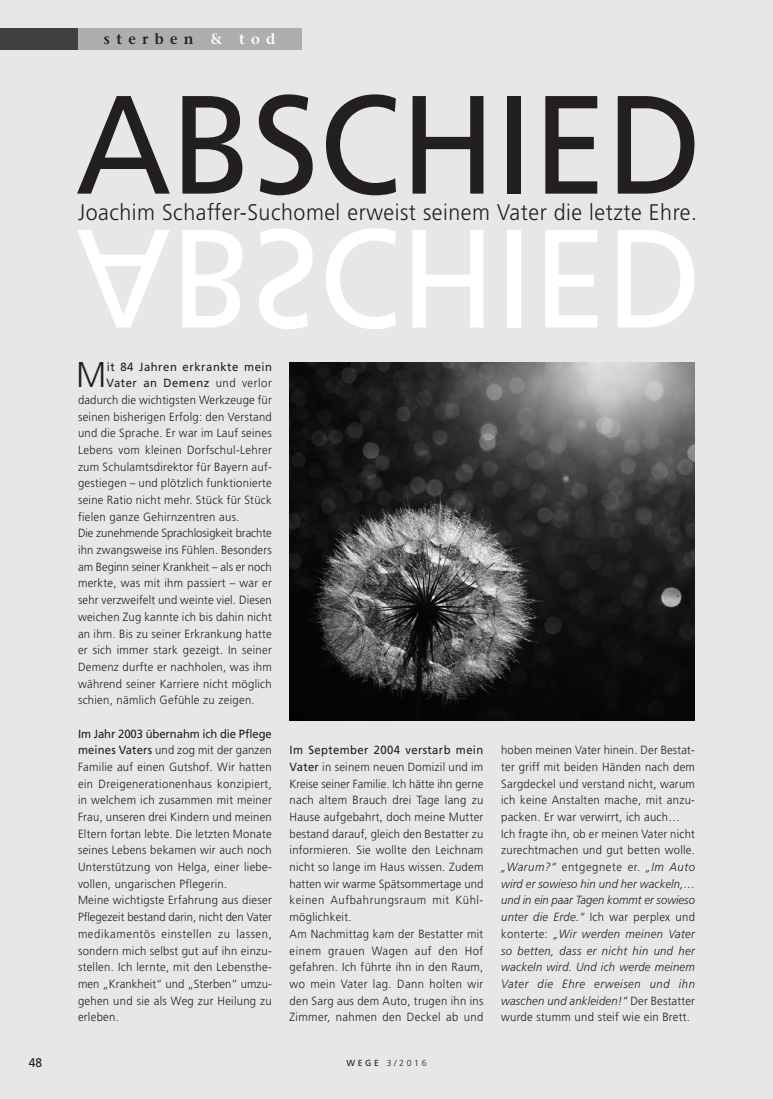
<style>
.page{position:relative;width:773px;height:1099px;background:#fff}
.page>*{position:absolute;margin:0;border:0;box-sizing:border-box;transform-origin:0 0}
.t1{font:139.75px "Frutiger";color:#231f20;scale:.95 1}
.t2{font:300 35.75px "Frutiger";color:#231f20;scale:.95 1}
.t3{font:300 22.5px "Frutiger";letter-spacing:.025em;color:#231f20;scale:.95 1}
.t4{font:600 15px "Stone Serif Std";letter-spacing:.45em;color:#231f20;scale:.95 1}
.t5{font:12.5px "Frutiger";color:#231f20;scale:.95 1}
.t6{font:300 11.88px/16.6px "Frutiger";letter-spacing:.025em;color:#231f20;scale:.95 1}
.t7{font:11.88px "Frutiger";letter-spacing:.05em;color:#231f20;scale:.95 1}
.t8{font:300 11.88px "Frutiger";letter-spacing:-.005em;color:#231f20;scale:.95 1}
.t9{font:300 11.88px "Frutiger";color:#231f20;scale:.95 1}
.t10{font:300 8.75px "Frutiger";color:#231f20}
.s1{color:#fff}
.s2{font-weight:300}
.s3{font-weight:400}
.s4{font-style:italic}
</style>
<div class="page">
<div style="left:0;top:0;width:772px;height:1098px;background:#e6e7e8"></div>
<div style="left:0;top:28px;width:301px;height:22px;background:#404041"></div>
<div style="left:78px;top:28px;width:223px;height:22px;background:#acaeb0"></div>
<img style="left:289px;top:362px;width:405px;height:358px">
<p class="t4" style="left:104px;top:30px;width:182px">sterben <span class="s1">&amp; tod</span></p>
<h1 class="t1" style="left:75px;top:89px;width:661px">ABSCHIED</h1>
<h3 class="t3" style="left:78px;top:203px;width:653px">Joachim Schaffer-Suchomel erweist seinem Vater die letzte Ehre.</h3>
<h2 class="t2" style="left:76px;top:360px;width:33px">M</h2>
<p class="t7" style="left:107px;top:361px;width:175px">it 84 Jahren erkrankte mein</p>
<p class="t7" style="left:106px;top:378px;width:175px">Vater an Demenz <span class="s2">und verlor</span></p>
<p class="t6" style="left:78px;top:392px;width:205px">dadurch die wichtigsten Werkzeuge für</p>
<p class="t6" style="left:78px;top:409px;width:205px">seinen bisherigen Erfolg: den Verstand</p>
<p class="t6" style="left:78px;top:426px;width:205px">und die Sprache. Er war im Lauf seines</p>
<p class="t6" style="left:78px;top:442px;width:205px">Lebens vom kleinen Dorfschul-Lehrer</p>
<p class="t6" style="left:78px;top:459px;width:205px">zum Schulamtsdirektor für Bayern auf-</p>
<p class="t6" style="left:78px;top:476px;width:205px">gestiegen – und plötzlich funktionierte</p>
<p class="t6" style="left:78px;top:492px;width:205px">seine Ratio nicht mehr. Stück für Stück</p>
<p class="t6" style="left:78px;top:509px;width:171px">fielen ganze Gehirnzentren aus.</p>
<p class="t8" style="left:78px;top:528px;width:205px">Die zunehmende Sprachlosigkeit brachte</p>
<p class="t6" style="left:78px;top:542px;width:205px">ihn zwangsweise ins Fühlen. Besonders</p>
<p class="t9" style="left:78px;top:562px;width:205px">am Beginn seiner Krankheit – als er noch</p>
<p class="t6" style="left:78px;top:576px;width:205px">merkte, was mit ihm passiert – war er</p>
<p class="t6" style="left:78px;top:592px;width:205px">sehr verzweifelt und weinte viel. Diesen</p>
<p class="t6" style="left:78px;top:609px;width:205px">weichen Zug kannte ich bis dahin nicht</p>
<p class="t6" style="left:78px;top:626px;width:205px">an ihm. Bis zu seiner Erkrankung hatte</p>
<p class="t6" style="left:78px;top:642px;width:205px">er sich immer stark gezeigt. In seiner</p>
<p class="t6" style="left:78px;top:659px;width:205px">Demenz durfte er nachholen, was ihm</p>
<p class="t6" style="left:78px;top:676px;width:205px">während seiner Karriere nicht möglich</p>
<p class="t6" style="left:78px;top:692px;width:187px">schien, nämlich Gefühle zu zeigen.</p>
<p class="t6" style="left:78px;top:726px;width:205px"><span class="s3">Im Jahr 2003 übernahm ich die Pflege meines Vaters</span> und zog mit der ganzen Familie auf einen Gutshof. Wir hatten ein Dreigenerationenhaus konzipiert, in welchem ich zusammen mit meiner Frau, unseren drei Kindern und meinen Eltern fortan lebte. Die letzten Monate seines Lebens bekamen wir auch noch Unterstützung von Helga, einer liebe&shy;vollen, ungarischen Pflegerin.<br>Meine wichtigste Erfahrung aus dieser Pflegezeit bestand darin, nicht den Vater medikamentös einstellen zu lassen, sondern mich selbst gut auf ihn einzu&shy;stellen. Ich lernte, mit den Lebensthe&shy;men „Krankheit“ und „Sterben“ umzu&shy;gehen und sie als Weg zur Heilung zu erleben.</p>
<p class="t6" style="left:289px;top:742px;width:206px"><span class="s3">Im September 2004 verstarb mein Vater</span> in seinem neuen Domizil und im Kreise seiner Familie. Ich hätte ihn gerne nach altem Brauch drei Tage lang zu Hause aufgebahrt, doch meine Mutter bestand darauf, gleich den Bestatter zu informieren. Sie wollte den Leichnam nicht so lange im Haus wissen. Zudem hatten wir warme Spätsommertage und keinen Aufbahrungsraum mit Kühl&shy;möglichkeit.<br>Am Nachmittag kam der Bestatter mit einem grauen Wagen auf den Hof gefahren. Ich führte ihn in den Raum, wo mein Vater lag. Dann holten wir den Sarg aus dem Auto, trugen ihn ins Zimmer, nahmen den Deckel ab und</p>
<p class="t6" style="left:501px;top:742px;width:205px">hoben meinen Vater hinein. Der Bestat&shy;ter griff mit beiden Händen nach dem Sargdeckel und verstand nicht, warum ich keine Anstalten mache, mit anzu&shy;packen. Er war verwirrt, ich auch… Ich fragte ihn, ob er meinen Vater nicht zurechtmachen und gut betten wolle. <span class="s4">„Warum?“</span> entgegnete er. <span class="s4">„Im Auto wird er sowieso hin und her wackeln,… und in ein paar Tagen kommt er sowieso unter die Erde.“</span> Ich war perplex und konterte: <span class="s4">„Wir werden meinen Vater so betten, dass er nicht hin und her wackeln wird. Und ich werde meinem Vater die Ehre erweisen und ihn waschen und ankleiden!“</span> Der Bestatter wurde stumm und steif wie ein Brett.</p>
<p class="t5" style="left:29px;top:1057px;width:16px">48</p>
<p class="t10" style="left:346px;top:1059px;width:82px"><span class="s3">WEGE</span> 3/2016</p>
</div>
